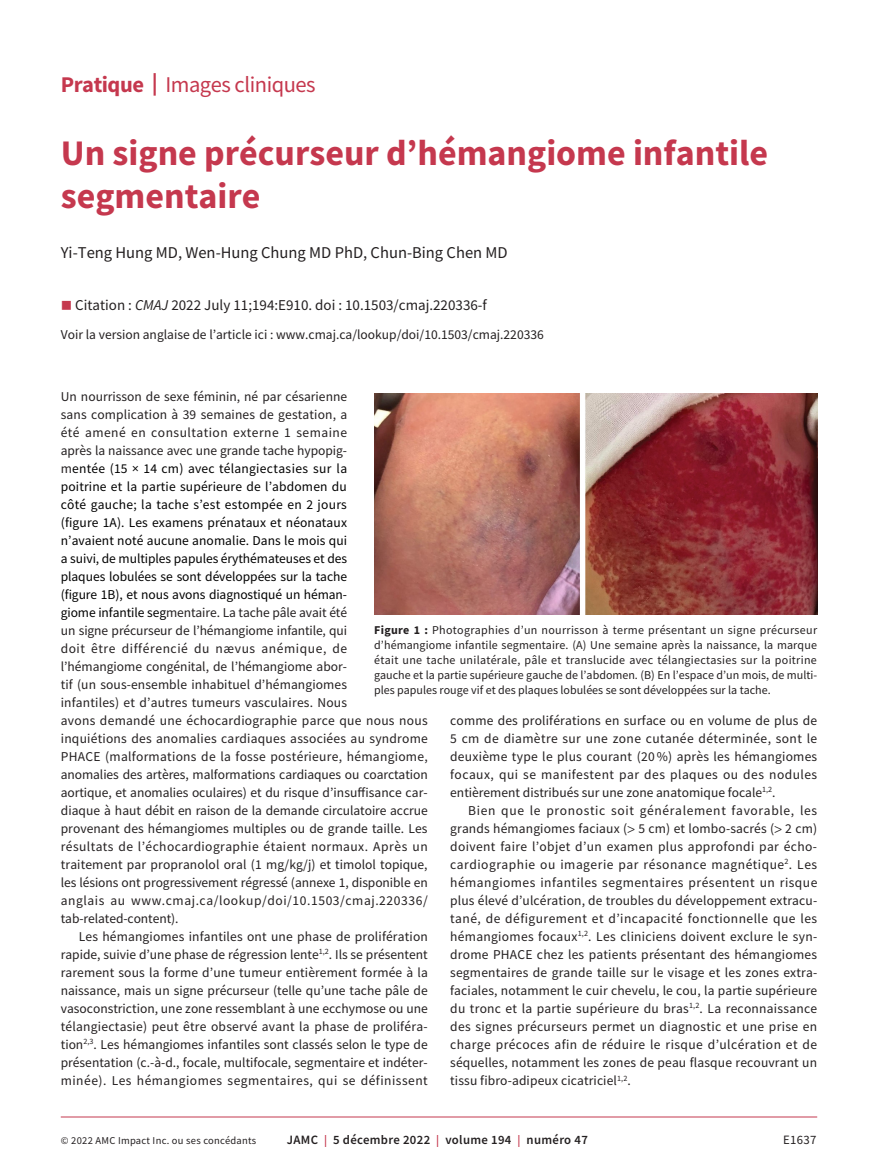
<style>
.page{position:relative;width:878px;height:1175px;background:#fff}
.page>*{position:absolute;margin:0;border:0;box-sizing:border-box;transform-origin:0 0}
.t1{font:700 36px/43.2px "Source Sans Pro";color:#c5384e}
.t2{font:22.5px "Source Sans Pro";letter-spacing:-.02em;color:#c5384e}
.t3{font:16.5px "Source Sans Pro";color:#231f20}
.t4{font:15px "Source Sans Pro";color:#231f20}
.t5{font:13.5px/18px "Source Sans Pro";letter-spacing:.005em;color:#231f20;text-align:justify}
.t6{font:600 12.75px "Source Sans Pro";letter-spacing:.025em;color:#231f20}
.t7{font:12.75px "Source Sans Pro";letter-spacing:.025em;color:#231f20}
.t8{font:12px/15px "Source Sans Pro";color:#231f20;text-align:justify}
.t9{font:10.5px "Source Sans Pro";letter-spacing:.025em;color:#231f20}
.s1{font-weight:700}
.s2{color:#c5384e}
.s3{font-style:italic}
.s4{color:#000}
.s5{font-size:12px;color:#c5384e}
</style>
<div class="page">
<hr style="left:61px;top:1116px;width:756px;height:1px;background:#c5384e">
<img style="left:374px;top:393px;width:443px;height:222px">
<h2 class="t2" style="left:61px;top:70px;width:256px"><span class="s1">Pratique |</span> Images cliniques</h2>
<h1 class="t1" style="left:61px;top:131px;width:708px">Un signe précurseur d’hémangiome infantile segmentaire</h1>
<p class="t3" style="left:61px;top:242px;width:448px">Yi-Teng Hung MD, Wen-Hung Chung MD PhD, Chun-Bing Chen MD</p>
<p class="t4" style="left:61px;top:296px;width:427px"><span class="s2">■</span> Citation : <span class="s3">CMAJ</span> 2022 July 11;194:E910. doi : 10.1503/cmaj.220336-f</p>
<p class="t5" style="left:61px;top:325px;width:484px">Voir la version anglaise de l’article ici : www.cmaj.ca/lookup/doi/10.1503/cmaj.220336</p>
<p class="t5" style="left:61px;top:387px;width:368px;text-align:left">Un nourrisson de sexe féminin, né par césarienne<br>sans complication à 39 semaines de gestation, a<br>été amené en consultation externe 1 semaine<br>après la naissance avec une grande tache hypopig-<br>m<span class="s4">entée (15 × 14 cm) avec télangiectasies sur la<br>poitrine et la partie supérieure de l’abdomen du<br>côté gauche; la tache s’est estompée en 2 jours<br>(figure 1A). Les examens prénataux et néonataux<br>n’avaient noté aucune anomalie. Dans le mois qui<br>a suivi, de multiples papules érythémateuses et des<br>plaques lobulées se sont développées sur la tache<br>(figure 1B), et nous avons diagnostiqué un héman-<br>giome infantile seg</span>mentaire. La tache pâle avait été<br>un signe précurseur de l’hémangiome infantile, qui<br>doit être différencié du nævus anémique, de l’hémangiome congénital, de l’hémangiome abor-<br>tif (un sous-ensemble inhabituel d’hémangiomes<br>infantiles) et d’autres tumeurs vasculaires. Nous<br>avons demandé une échocardiographie parce que nous nous inquiétions des anomalies cardiaques associées au syndrome PHACE (malformations de la fosse postérieure, hémangiome, anomalies des artères, malformations cardiaques ou coarctation aortique, et anomalies oculaires) et du risque d’insuffisance car&shy;diaque à haut débit en raison de la demande circulatoire accrue provenant des hémangiomes multiples ou de grande taille. Les résultats de l’échocardiographie étaient normaux. Après un traitement par propranolol oral (1 mg/kg/j) et timolol topique, les lésions ont progressivement régressé (annexe 1, disponible en anglais au www.cmaj.ca/lookup/doi/10.1503/cmaj.220336/ tab-related-content).</p>
<p class="t5" style="left:61px;top:927px;width:369px;text-indent:18px">Les hémangiomes infantiles ont une phase de prolifération rapide, suivie d’une phase de régression lente<sup>1,2</sup>. Ils se présentent rarement sous la forme d’une tumeur entièrement formée à la naissance, mais un signe précurseur (telle qu’une tache pâle de vasoconstriction, une zone ressemblant à une ecchymose ou une télangiectasie) peut être observé avant la phase de proliféra&shy;tion<sup>2,3</sup>. Les hémangiomes infantiles sont classés selon le type de présentation (c.-à-d., focale, multifocale, segmentaire et indéter&shy;minée). Les hémangiomes segmentaires, qui se définissent</p>
<p class="t8" style="left:374px;top:622px;width:444px"><span class="s1">Figure 1 :</span> Photographies d’un nourrisson à terme présentant un signe précurseur d’hémangiome infantile segmentaire. (A) Une semaine après la naissance, la marque était une tache unilatérale, pâle et translucide avec télangiectasies sur la poitrine gauche et la partie supérieure gauche de l’abdomen. (B) En l’espace d’un mois, de multi&shy;ples papules rouge vif et des plaques lobulées se sont développées sur la tache.</p>
<p class="t5" style="left:450px;top:711px;width:368px">comme des proliférations en surface ou en volume de plus de 5 cm de diamètre sur une zone cutanée déterminée, sont le deuxième type le plus courant (20 %) après les hémangiomes focaux, qui se manifestent par des plaques ou des nodules entièrement distribués sur une zone anatomique focale<sup>1,2</sup>.</p>
<p class="t5" style="left:450px;top:801px;width:369px;text-indent:18px">Bien que le pronostic soit généralement favorable, les grands hémangiomes faciaux ( 5 cm) et lombo-sacrés ( 2 cm) doivent faire l’objet d’un examen plus approfondi par écho&shy;cardiographie ou imagerie par résonance magnétique<sup>2</sup>. Les hémangiomes infantiles segmentaires présentent un risque plus élevé d’ulcération, de troubles du développement extracu&shy;tané, de défigurement et d’incapacité fonctionnelle que les hémangiomes focaux<sup>1,2</sup>. Les cliniciens doivent exclure le syn&shy;drome PHACE chez les patients présentant des hémangiomes segmentaires de grande taille sur le visage et les zones extra&shy;faciales, notamment le cuir chevelu, le cou, la partie supérieure du tronc et la partie supérieure du bras<sup>1,2</sup>. La reconnaissance des signes précurseurs permet un diagnostic et une prise en charge précoces afin de réduire le risque d’ulcération et de séquelles, notamment les zones de peau flasque recouvrant un tissu fibro-adipeux cicatriciel<sup>1,2</sup>.</p>
<p class="t9" style="left:61px;top:1134px;width:197px">© 2022 AMC Impact Inc. ou ses concédants</p>
<p class="t6" style="left:287px;top:1131px;width:302px">JAMC <span class="s5">|</span> 5 décembre 2022 <span class="s5">|</span> volume 194 <span class="s5">|</span> numéro 47</p>
<p class="t7" style="left:783px;top:1132px;width:35px">E1637</p>
</div>
